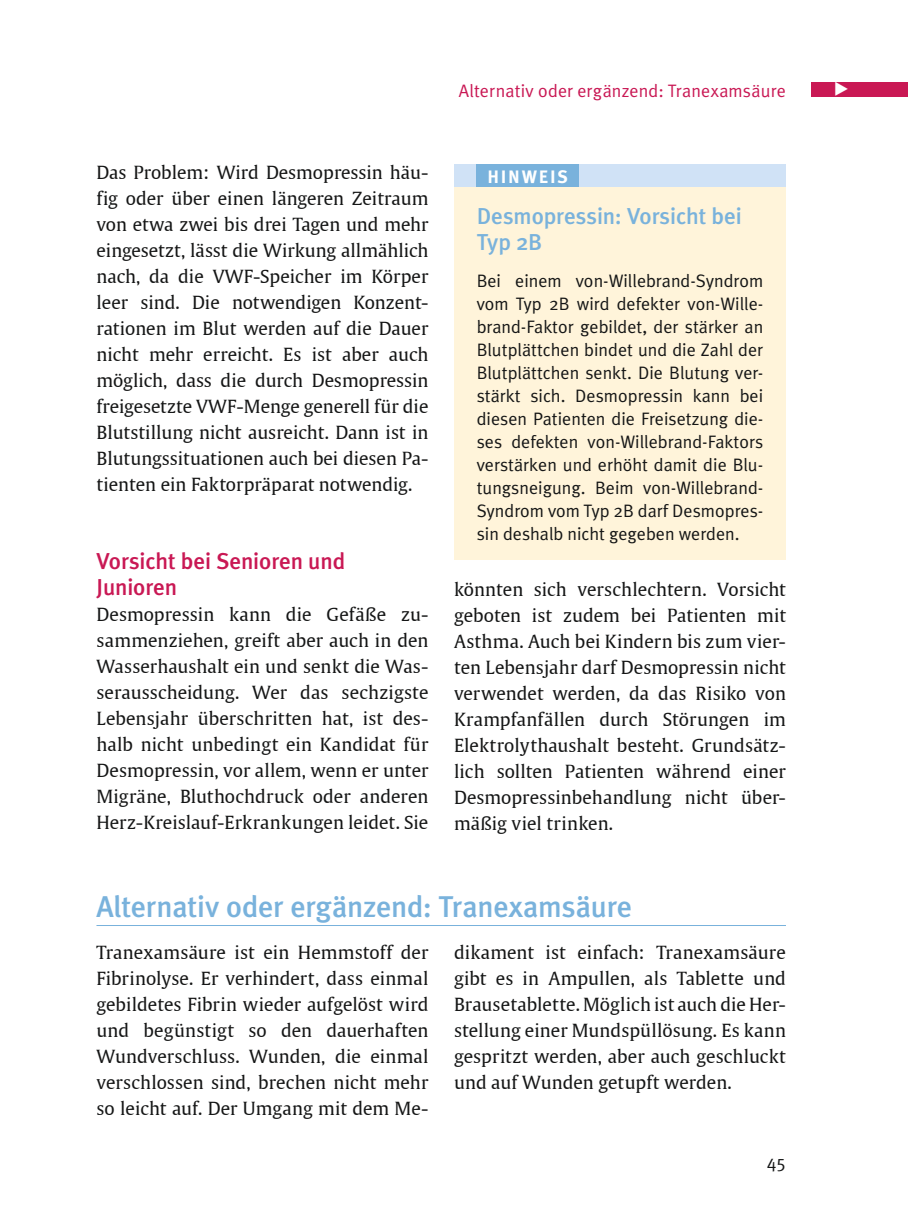
<style>
.page{position:relative;width:908px;height:1231px;background:#fff}
.page>*{position:absolute;margin:0;border:0;box-sizing:border-box;transform-origin:0 0}
.t1{font:500 30px "Meta Plus";letter-spacing:-.005em;color:#79b2dc}
.t2{font:500 23px/26px "Meta Plus";letter-spacing:-.005em;color:#c91854}
.t3{font:500 23px/26px "Meta Plus";letter-spacing:-.005em;color:#79b2dc}
.t4{font:18px/26px "Thieme Gulliver 2008";color:#151616;text-align:justify}
.t5{font:18px/23px "Meta Plus Normal";color:#151616;text-align:justify}
.t6{font:18px "Meta Plus Normal";letter-spacing:.01em;color:#c91854}
.t7{font:700 18px "Meta Plus";letter-spacing:.095em;color:#fff}
</style>
<div class="page">
<div style="left:811px;top:82px;width:96px;height:14px;background:#c91854"></div>
<div style="left:454px;top:164px;width:331px;height:23px;background:#d0e2f6"></div>
<div style="left:476px;top:164px;width:102px;height:23px;background:#79b2dc"></div>
<div style="left:454px;top:187px;width:331px;height:372px;background:#fff4da"></div>
<hr style="left:96px;top:924px;width:689px;height:1px;background:#79b2dc">
<p class="t6" style="left:458px;top:84px;width:328px">Alternativ oder ergänzend: Tranexamsäure</p>
<p class="t4" style="left:96px;top:160px;width:333px">Das Problem: Wird Desmopressin häu&shy;fig oder über einen längeren Zeitraum von etwa zwei bis drei Tagen und mehr eingesetzt, lässt die Wirkung allmählich nach, da die VWF-Speicher im Körper leer sind. Die notwendigen Konzent&shy;rationen im Blut werden auf die Dauer nicht mehr erreicht. Es ist aber auch möglich, dass die durch Desmopressin freigesetzte VWF-Menge generell für die Blutstillung nicht ausreicht. Dann ist in Blutungssituationen auch bei diesen Pa&shy;tienten ein Faktorpräparat notwendig.</p>
<p class="t2" style="left:96px;top:550px;width:250px">Vorsicht bei Senioren und<br>Junioren</p>
<p class="t4" style="left:96px;top:602px;width:333px">Desmopressin kann die Gefäße zu&shy;sammenziehen, greift aber auch in den Wasserhaushalt ein und senkt die Was&shy;serausscheidung. Wer das sechzigste Lebensjahr überschritten hat, ist des&shy;halb nicht unbedingt ein Kandidat für Desmopressin, vor allem, wenn er unter Migräne, Bluthochdruck oder anderen Herz-Kreislauf-Erkrankungen leidet. Sie</p>
<p class="t7" style="left:487px;top:170px;width:82px">HINWEIS</p>
<p class="t3" style="left:476px;top:205px;width:266px">Desmopressin: Vorsicht bei<br>Typ 2B</p>
<p class="t5" style="left:476px;top:271px;width:288px">Bei einem von-Willebrand-Syndrom vom Typ 2B wird defekter von-Wille&shy;brand-Faktor gebildet, der stärker an Blutplättchen bindet und die Zahl der Blutplättchen senkt. Die Blutung ver&shy;stärkt sich. Desmopressin kann bei diesen Patienten die Freisetzung die&shy;ses defekten von-Willebrand-Faktors verstärken und erhöht damit die Blu&shy;tungsneigung. Beim von-Willebrand-Syndrom vom Typ 2B darf Desmopres&shy;sin deshalb nicht gegeben werden.</p>
<p class="t4" style="left:454px;top:577px;width:333px">könnten sich verschlechtern. Vorsicht geboten ist zudem bei Patienten mit Asthma. Auch bei Kindern bis zum vier&shy;ten Lebensjahr darf Desmopressin nicht verwendet werden, da das Risiko von Krampfanfällen durch Störungen im Elektrolythaushalt besteht. Grundsätz&shy;lich sollten Patienten während einer Desmopressinbehandlung nicht über&shy;mäßig viel trinken.</p>
<h1 class="t1" style="left:96px;top:894px;width:537px">Alternativ oder ergänzend: Tranexamsäure</h1>
<p class="t4" style="left:96px;top:940px;width:333px">Tranexamsäure ist ein Hemmstoff der Fibrinolyse. Er verhindert, dass einmal gebildetes Fibrin wieder aufgelöst wird und begünstigt so den dauerhaften Wundverschluss. Wunden, die einmal verschlossen sind, brechen nicht mehr so leicht auf. Der Umgang mit dem Me-</p>
<p class="t4" style="left:454px;top:940px;width:333px">dikament ist einfach: Tranexamsäure gibt es in Ampullen, als Tablette und Brausetablette. Möglich ist auch die Her&shy;stellung einer Mundspüllösung. Es kann gespritzt werden, aber auch geschluckt und auf Wunden getupft werden.</p>
<p class="t5" style="left:766px;top:1151px;width:20px">45</p>
</div>
